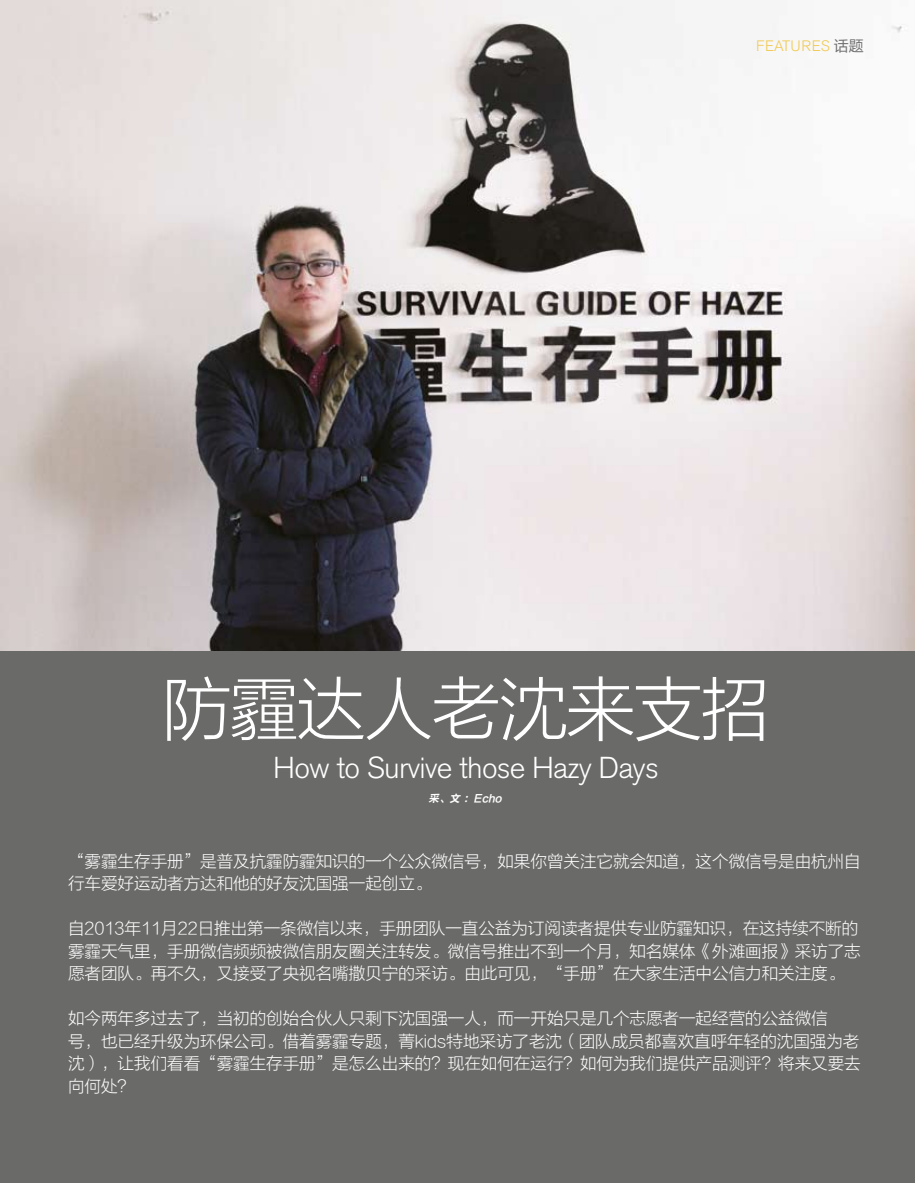
<style>
.page{position:relative;width:915px;height:1183px;background:#fff}
.page>*{position:absolute;margin:0;border:0;box-sizing:border-box;transform-origin:0 0}
.t1{font:69px "FZLTXHK GBK1 0";letter-spacing:-.025em;color:#fff}
.t2{font:300 30px "Akzidenz Grotesk BE";letter-spacing:-.025em;color:#fff}
.t3{font:16.5px/22.5px "FZLTXHK GBK1 0";color:#fff}
.t4{font:300 15px "Akzidenz Grotesk BE";letter-spacing:.02em;color:#f0ca56}
.t5{font:italic 10.5px "FZLTCHK GBK1 0";color:#fff}
.s1{font-family:"FZLTHJW GB1 0";font-weight:400;color:#6f6f6f}
</style>
<div class="page">
<div style="left:0;top:552px;width:914px;height:630px;background:#6a6a69"></div>
<img style="left:0;top:0;width:914px;height:650px">
<p class="t4" style="left:756px;top:37px;width:109px">Features <span class="s1">话题</span></p>
<h1 class="t1" style="left:162px;top:671px;width:609px">防霾达人老沈来支招</h1>
<h2 class="t2" style="left:273px;top:751px;width:387px">How to Survive those Hazy Days</h2>
<p class="t5" style="left:428px;top:792px;width:77px">采、文 ：Echo</p>
<p class="t3" style="left:68px;top:850px;width:794px">“雾霾生存手册”是普及抗霾防霾知识的一个公众微信号，如果你曾关注它就会知道，这个微信号是由杭州自行车爱好运动者方达和他的好友沈国强一起创立。</p>
<p class="t3" style="left:68px;top:917px;width:794px">自2013年11月22日推出第一条微信以来，手册团队一直公益为订阅读者提供专业防霾知识，在这持续不断的雾霾天气里，手册微信频频被微信朋友圈关注转发。微信号推出不到一个月，知名媒体《外滩画报》采访了志愿者团队。再不久，又接受了央视名嘴撒贝宁的采访。由此可见，“手册”在大家生活中公信力和关注度。</p>
<p class="t3" style="left:68px;top:1007px;width:794px">如今两年多过去了，当初的创始合伙人只剩下沈国强一人，而一开始只是几个志愿者一起经营的公益微信<br>号，也已经升级为环保公司。借着雾霾专题，菁kids特地采访了老沈（团队成员都喜欢直呼年轻的沈国强为老沈），让我们看看“雾霾生存手册”是怎么出来的？现在如何在运行？如何为我们提供产品测评？将来又要去向何处？</p>
</div>
